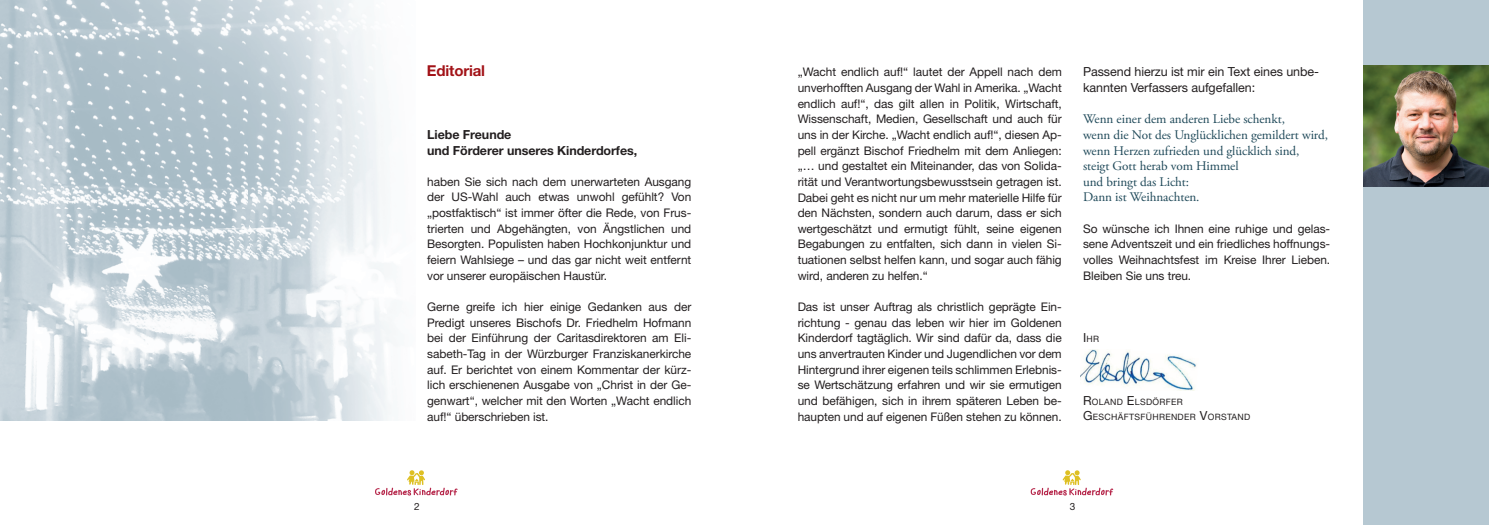
<style>
.page{position:relative;width:1489px;height:525px;background:#fff}
.page>*{position:absolute;margin:0;border:0;box-sizing:border-box;transform-origin:0 0}
.t1{font:700 15px "Helvetica Neue LT Std";letter-spacing:-.01em;color:#a21217}
.t2{font:13.12px/15.6px "Adobe Garamond Pro";letter-spacing:-.005em;color:#1f4959}
.t3{font:12.5px/15.6px "Helvetica Neue LT Std";letter-spacing:-.005em;color:#231f20}
.t4{font:700 12.5px/15.6px "Helvetica Neue LT Std";letter-spacing:-.005em;color:#231f20}
.t5{font:11.88px/15.6px "Helvetica Neue LT Std";letter-spacing:-.005em;color:#231f20;text-align:justify}
.t6{font:10px "Helvetica Neue LT Std";color:#231f20}
.t7{font:8.75px/15.6px "Helvetica Neue LT Std";letter-spacing:.035em;color:#231f20}
.s1{font-size:12.5px}
</style>
<div class="page">
<svg style="left:375px;top:470px;width:82px;height:25px"></svg>
<svg style="left:1030px;top:470px;width:83px;height:25px"></svg>
<img style="left:0;top:0;width:392px;height:420px">
<div style="left:1362px;top:0;width:126px;height:524px;background:#b6c8d2"></div>
<img style="left:1362px;top:66px;width:126px;height:120px">
<img style="left:1080px;top:349px;width:116px;height:41px">
<p class="t1" style="left:427px;top:62px;width:60px">Editorial</p>
<p class="t4" style="left:427px;top:126px;width:212px">Liebe Freunde<br>und Förderer unseres Kinderdorfes,</p>
<p class="t5" style="left:427px;top:173px;width:265px">haben Sie sich nach dem unerwarteten Ausgang der US-Wahl auch etwas unwohl gefühlt? Von „postfaktisch“ ist immer öfter die Rede, von Frus&shy;trierten und Abgehängten, von Ängstlichen und Besorgten. Populisten haben Hochkonjunktur und feiern Wahlsiege – und das gar nicht weit entfernt vor unserer europäischen Haustür.</p>
<p class="t5" style="left:427px;top:298px;width:265px">Gerne greife ich hier einige Gedanken aus der Predigt unseres Bischofs Dr. Friedhelm Hofmann bei der Einführung der Caritasdirektoren am Eli&shy;sabeth-Tag in der Würzburger Franziskanerkirche auf. Er berichtet von einem Kommentar der kürz&shy;lich erschienenen Ausgabe von „Christ in der Ge&shy;genwart“, welcher mit den Worten „Wacht endlich auf!“ überschrieben ist.</p>
<p class="t5" style="left:797px;top:64px;width:266px">„Wacht endlich auf!“ lautet der Appell nach dem unverhofften Ausgang der Wahl in Amerika. „Wacht endlich auf!“, das gilt allen in Politik, Wirtschaft, Wissenschaft, Medien, Gesellschaft und auch für uns in der Kirche. „Wacht endlich auf!“, diesen Ap&shy;pell ergänzt Bischof Friedhelm mit dem Anliegen: „… und gestaltet ein Miteinander, das von Solida&shy;rität und Verantwortungsbewusstsein getragen ist.<br>Dabei geht es nicht nur um mehr materielle Hilfe für den Nächsten, sondern auch darum, dass er sich wertgeschätzt und ermutigt fühlt, seine eigenen Begabungen zu entfalten, sich dann in vielen Si&shy;tuationen selbst helfen kann, und sogar auch fähig wird, anderen zu helfen.“</p>
<p class="t5" style="left:797px;top:299px;width:266px">Das ist unser Auftrag als christlich geprägte Ein&shy;richtung - genau das leben wir hier im Goldenen Kinderdorf tagtäglich. Wir sind dafür da, dass die uns anvertrauten Kinder und Jugendlichen vor dem Hintergrund ihrer eigenen teils schlimmen Erlebnis&shy;se Wertschätzung erfahren und wir sie ermutigen und befähigen, sich in ihrem späteren Leben be&shy;haupten und auf eigenen Füßen stehen zu können.</p>
<p class="t3" style="left:1082px;top:64px;width:237px">Passend hierzu ist mir ein Text eines unbe&shy;kannten Verfassers aufgefallen:</p>
<p class="t2" style="left:1082px;top:112px;width:246px">Wenn einer dem anderen Liebe schenkt,<br>wenn die Not des Unglücklichen gemildert wird, wenn Herzen zufrieden und glücklich sind, steigt Gott herab vom Himmel<br>und bringt das Licht:<br>Dann ist Weihnachten.</p>
<p class="t5" style="left:1082px;top:220px;width:248px">So wünsche ich Ihnen eine ruhige und gelas&shy;sene Adventszeit und ein friedliches hoffnungs&shy;volles Weihnachtsfest im Kreise Ihrer Lieben.<br>Bleiben Sie uns treu.</p>
<p class="t7" style="left:1082px;top:331px;width:18px"><span class="s1">I</span>HR</p>
<p class="t7" style="left:1082px;top:393px;width:169px"><span class="s1">R</span>OLAND <span class="s1">E</span>LSDÖRFER<br><span class="s1">G</span>ESCHÄFTSFÜHRENDER <span class="s1">V</span>ORSTAND</p>
<p class="t6" style="left:414px;top:500px;width:7px">2</p>
<p class="t6" style="left:1069px;top:500px;width:7px">3</p>
</div>
